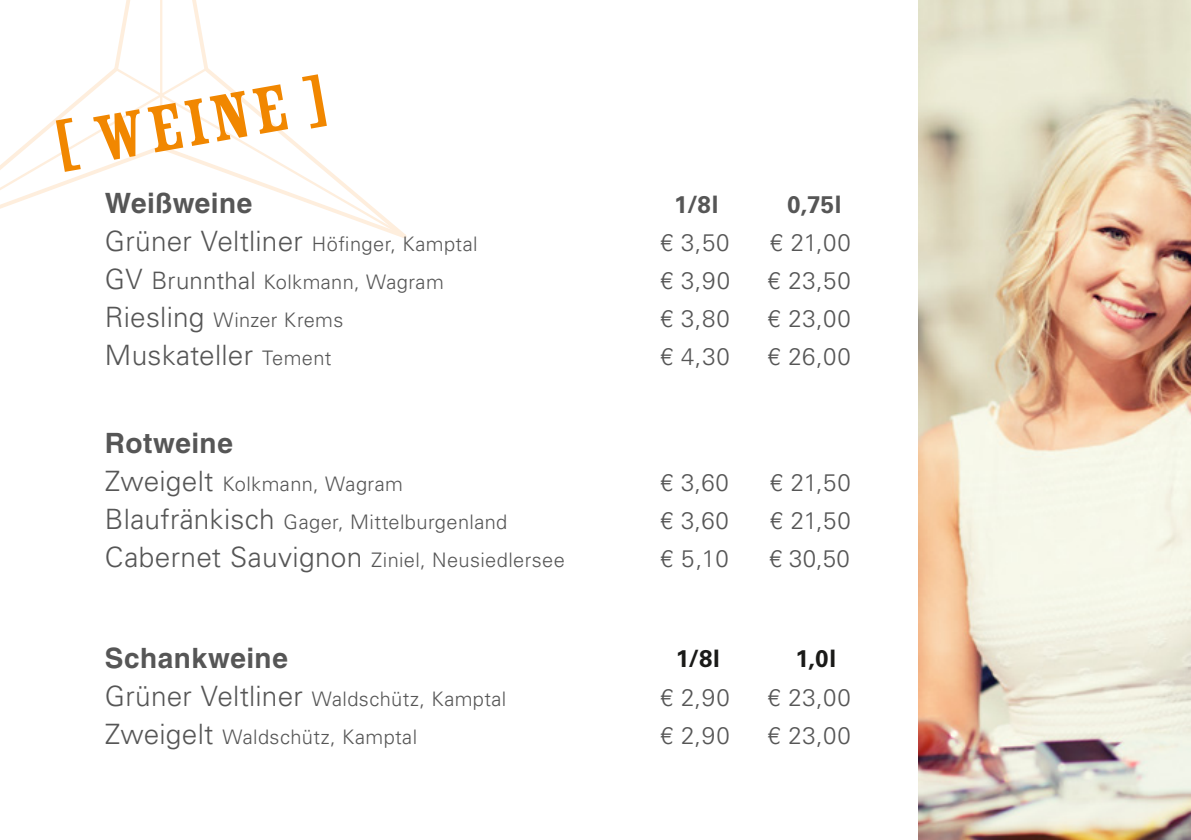
<style>
.page{position:relative;width:1191px;height:840px;background:#fff}
.page>*{position:absolute;margin:0;border:0;box-sizing:border-box;transform-origin:0 0}
.t1{font:72px "Rosewood Std Fill";color:#f18700}
.t2{font:700 28px "Helvetica LT Std";letter-spacing:.015em;color:#565656}
.t3{font:300 28px "Univers LT Std";letter-spacing:.01em;color:#565656}
.t4{font:300 24px "Univers LT Std";letter-spacing:.035em;color:#565656}
.t5{font:700 24px "Univers LT Std";color:#565656}
.t6{font:700 24px "Univers LT Std";color:#1a1a18}
.t7{font:300 20px "Univers LT Std";letter-spacing:.02em;color:#565656}
.s1{font-size:28px}
.s2{font-size:24px}
.s3{font-size:20px}
</style>
<div class="page">
<svg style="left:0;top:0;width:407px;height:238px"></svg>
<img style="left:918px;top:0;width:273px;height:839px">
<h1 class="t1" style="left:49px;top:109px;width:277px;rotate:-10deg">[ WEINE ]</h1>
<h2 class="t2" style="left:105px;top:186px;width:149px">Weißweine</h2>
<p class="t7" style="left:105px;top:232px;width:374px"><span class="s1">Grüner Veltliner</span> Höfinger, Kamptal</p>
<p class="t4" style="left:660px;top:228px;width:71px">€ 3,50</p>
<p class="t4" style="left:769px;top:228px;width:83px">€ 21,00</p>
<p class="t7" style="left:105px;top:270px;width:340px"><span class="s1">GV</span> <span class="s2">Brunnthal</span> Kolkmann, Wagram</p>
<p class="t4" style="left:660px;top:266px;width:71px">€ 3,90</p>
<p class="t4" style="left:767px;top:266px;width:85px">€ 23,50</p>
<p class="t7" style="left:105px;top:308px;width:240px"><span class="s1">Riesling</span> Winzer Krems</p>
<p class="t4" style="left:660px;top:304px;width:71px">€ 3,80</p>
<p class="t4" style="left:767px;top:304px;width:85px">€ 23,00</p>
<h2 class="t3" style="left:105px;top:338px;width:228px">Muskateller <span class="s3">Tement</span></h2>
<p class="t4" style="left:660px;top:342px;width:71px">€ 4,30</p>
<p class="t4" style="left:767px;top:342px;width:85px">€ 26,00</p>
<p class="t5" style="left:674px;top:190px;width:46px">1/8l</p>
<p class="t5" style="left:787px;top:190px;width:56px">0,75l</p>
<h2 class="t2" style="left:105px;top:426px;width:130px">Rotweine</h2>
<p class="t7" style="left:105px;top:472px;width:299px"><span class="s1">Zweigelt</span> Kolkmann, Wagram</p>
<p class="t4" style="left:660px;top:468px;width:70px">€ 3,60</p>
<p class="t4" style="left:769px;top:468px;width:83px">€ 21,50</p>
<p class="t7" style="left:105px;top:510px;width:404px"><span class="s1">Blaufränkisch</span> Gager, Mittelburgenland</p>
<p class="t4" style="left:660px;top:506px;width:70px">€ 3,60</p>
<p class="t4" style="left:769px;top:506px;width:83px">€ 21,50</p>
<p class="t7" style="left:105px;top:548px;width:461px"><span class="s1">Cabernet Sauvignon</span> Ziniel, Neusiedlersee</p>
<p class="t4" style="left:660px;top:544px;width:70px">€ 5,10</p>
<p class="t4" style="left:769px;top:544px;width:82px">€ 30,50</p>
<h2 class="t2" style="left:105px;top:640px;width:184px">Schankweine</h2>
<p class="t7" style="left:105px;top:686px;width:403px"><span class="s1">Grüner Veltliner</span> Waldschütz, Kamptal</p>
<p class="t4" style="left:660px;top:682px;width:71px">€ 2,90</p>
<p class="t4" style="left:767px;top:682px;width:85px">€ 23,00</p>
<p class="t7" style="left:105px;top:724px;width:314px"><span class="s1">Zweigelt</span> Waldschütz, Kamptal</p>
<p class="t4" style="left:660px;top:720px;width:71px">€ 2,90</p>
<p class="t4" style="left:767px;top:720px;width:85px">€ 23,00</p>
<p class="t6" style="left:675px;top:644px;width:46px">1/8l</p>
<p class="t6" style="left:795px;top:644px;width:42px">1,0l</p>
</div>
